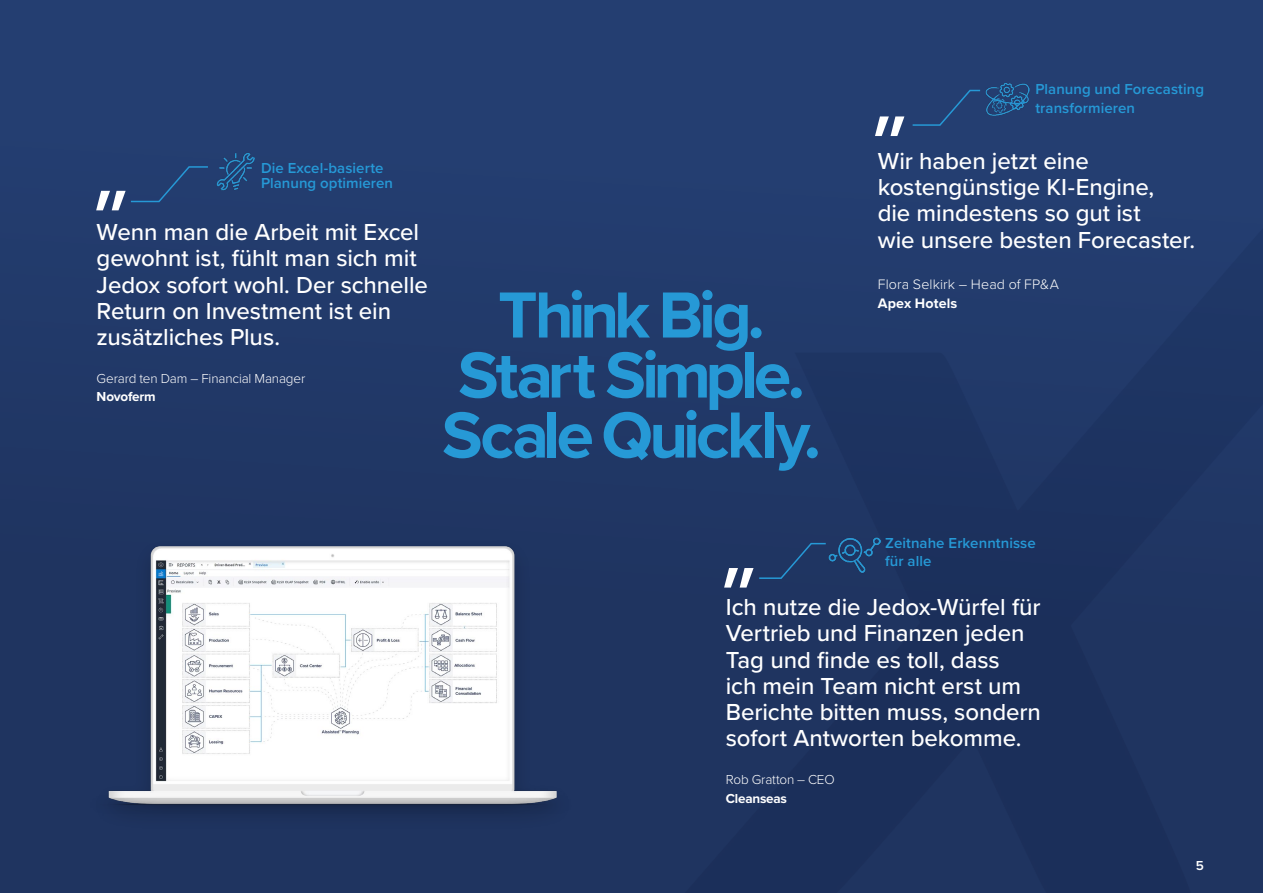
<style>
.page{position:relative;width:1263px;height:893px;background:#fff}
.page>*{position:absolute;margin:0;border:0;box-sizing:border-box;transform-origin:0 0}
.t1{font:600 90px "Segoe UI";color:#fff}
.t2{font:700 67.5px/60px "Proxima Nova";letter-spacing:-.06em;color:#2699d6;text-align:center}
.t3{font:500 24px/26.2px "Proxima Nova";letter-spacing:-.005em;color:#fff}
.t4{font:600 15px/18.8px "Proxima Nova";letter-spacing:.005em;color:#2699d6}
.t5{font:300 14.25px "Proxima Nova";letter-spacing:.01em;color:#fff}
.t6{font:700 14.25px "Proxima Nova";letter-spacing:.01em;color:#fff}
.t7{font:300 13.5px "Proxima Nova";letter-spacing:-.01em;color:#fff}
.t8{font:700 13.5px "Proxima Nova";letter-spacing:-.015em;color:#fff}
.t9{font:600 13.5px "Proxima Nova";color:#fff}
</style>
<div class="page">
<div style="left:0;top:0;width:1263px;height:893px;background:linear-gradient(to right,#223a6a,#203665)"></div>
<div style="left:89px;top:537px;width:485px;height:295px;background:#1f3460"></div>
<img style="left:108px;top:546px;width:469px;height:278px">
<img style="left:985px;top:83px;width:45px;height:33px">
<svg style="left:912px;top:89px;width:69px;height:37px;background:#244275"></svg>
<svg style="left:758px;top:542px;width:69px;height:38px;background:#1f3967"></svg>
<img style="left:828px;top:529px;width:53px;height:52px">
<svg style="left:131px;top:166px;width:77px;height:37px;background:#234174"></svg>
<img style="left:217px;top:153px;width:38px;height:37px">
<h1 class="t1" style="left:91px;top:138px;width:40px">”</h1>
<p class="t4" style="left:261px;top:160px;width:134px;line-height:15px">Die Excel-basierte<br>Planung optimieren</p>
<p class="t3" style="left:97px;top:218px;width:333px">Wenn man die Arbeit mit Excel gewohnt ist, fühlt man sich mit<br>Jedox sofort wohl. Der schnelle<br>Return on Investment ist ein zusätzliches Plus.</p>
<p class="t7" style="left:97px;top:368px;width:210px">Gerard ten Dam – Financial Manager</p>
<p class="t8" style="left:97px;top:387px;width:61px">Novoferm</p>
<h2 class="t2" style="left:442px;top:284px;width:380px">Think Big.<br>Start Simple.<br>Scale Quickly.</h2>
<h1 class="t1" style="left:870px;top:64px;width:40px">”</h1>
<p class="t4" style="left:1035px;top:79px;width:170px">Planung und Forecasting transformieren</p>
<p class="t3" style="left:878px;top:147px;width:319px">Wir haben jetzt eine kostengünstige KI-Engine,<br>die mindestens so gut ist<br>wie unsere besten Forecaster.</p>
<p class="t5" style="left:878px;top:273px;width:183px">Flora Selkirk – Head of FP&amp;A</p>
<p class="t6" style="left:878px;top:292px;width:81px">Apex Hotels</p>
<h1 class="t1" style="left:719px;top:515px;width:40px">”</h1>
<p class="t4" style="left:885px;top:533px;width:152px">Zeitnahe Erkenntnisse für alle</p>
<p class="t3" style="left:726px;top:593px;width:317px">Ich nutze die Jedox-Würfel für<br>Vertrieb und Finanzen jeden<br>Tag und finde es toll, dass<br>ich mein Team nicht erst um<br>Berichte bitten muss, sondern sofort Antworten bekomme.</p>
<p class="t7" style="left:726px;top:769px;width:110px">Rob Gratton – CEO</p>
<p class="t8" style="left:726px;top:788px;width:63px">Cleanseas</p>
<p class="t9" style="left:1196px;top:856px;width:10px">5</p>
</div>
